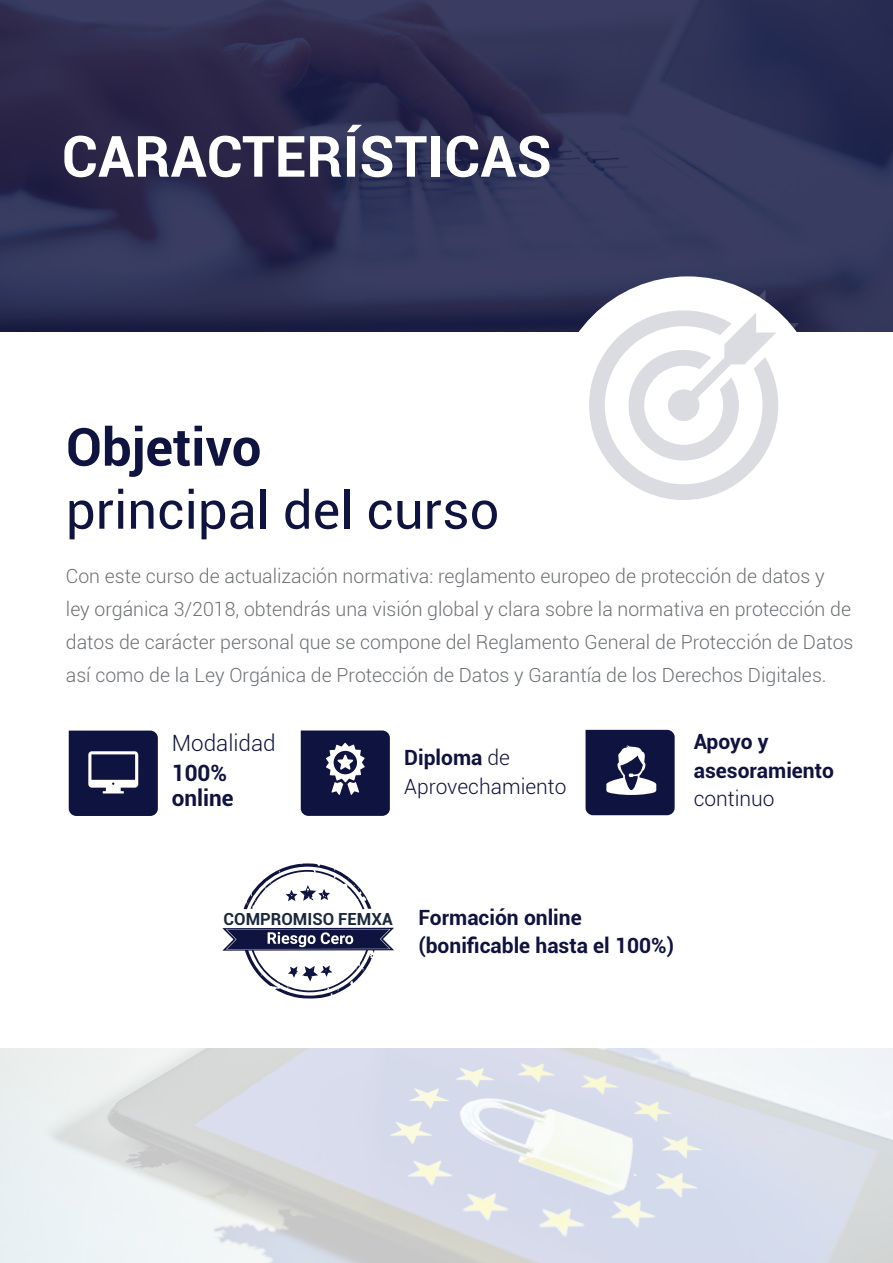
<style>
.page{position:relative;width:893px;height:1263px;background:#fff}
.page>*{position:absolute;margin:0;border:0;box-sizing:border-box;transform-origin:0 0}
.t1{font:700 57px "Roboto";color:#fff}
.t2{font:52.5px "Roboto";color:#0f133f}
.t3{font:700 52.5px "Roboto";color:#0f133f}
.t4{font:700 22.5px/25.5px "Roboto";color:#0f133f}
.t5{font:300 22.5px "Roboto";color:#0f133f}
.t6{font:700 21px/28.5px "Roboto";color:#0f133f}
.t7{font:300 21px/28.5px "Roboto";color:#0f133f}
.t8{font:300 19.5px/33px "Roboto";color:#6c7075}
.t9{font:700 16.65px "Roboto";color:#19283b}
.s1{font-weight:700}
</style>
<div class="page">
<svg style="left:0;top:0;width:893px;height:332px;background:#2e3054"></svg>
<svg style="left:69px;top:730px;width:89px;height:86px;background:#2b2e55"></svg>
<svg style="left:586px;top:730px;width:89px;height:85px;background:#32355b"></svg>
<svg style="left:301px;top:730px;width:89px;height:86px;background:#2e3158"></svg>
<div style="left:553px;top:276px;width:269px;height:270px;background:#fff;border-radius:50%"></div>
<svg style="left:589px;top:290px;width:210px;height:210px"></svg>
<div style="left:668px;top:389px;width:31px;height:32px;background:#dbdbe2;border-radius:50%"></div>
<svg style="left:244px;top:863px;width:127px;height:47px"></svg>
<svg style="left:222px;top:928px;width:172px;height:70px"></svg>
<img style="left:0;top:1048px;width:893px;height:215px">
<h1 class="t1" style="left:62px;top:116px;width:492px">CARACTERÍSTICAS</h1>
<h2 class="t3" style="left:66px;top:410px;width:197px">Objetivo</h2>
<h2 class="t2" style="left:66px;top:473px;width:435px">principal del curso</h2>
<p class="t8" style="left:66px;top:559px;width:789px">Con este curso de actualización normativa: reglamento europeo de protección de datos y<br>ley orgánica 3/2018, obtendrás una visión global y clara sobre la normativa en protección de datos de carácter personal que se compone del Reglamento General de Protección de Datos así como de la Ley Orgánica de Protección de Datos y Garantía de los Derechos Digitales.</p>
<p class="t5" style="left:172px;top:727px;width:105px">Modalidad</p>
<p class="t4" style="left:172px;top:759px;width:63px">100% online</p>
<p class="t7" style="left:404px;top:743px;width:164px"><span class="s1">Diploma</span> de<br>Aprovechamiento</p>
<p class="t6" style="left:694px;top:727px;width:142px">Apoyo y asesoramiento</p>
<p class="t7" style="left:694px;top:784px;width:82px">continuo</p>
<p class="t9" style="left:224px;top:908px;width:171px">COMPROMISO FEMXA</p>
<p class="t6" style="left:418px;top:902px;width:257px">Formación online (bonificable hasta el 100%)</p>
</div>
